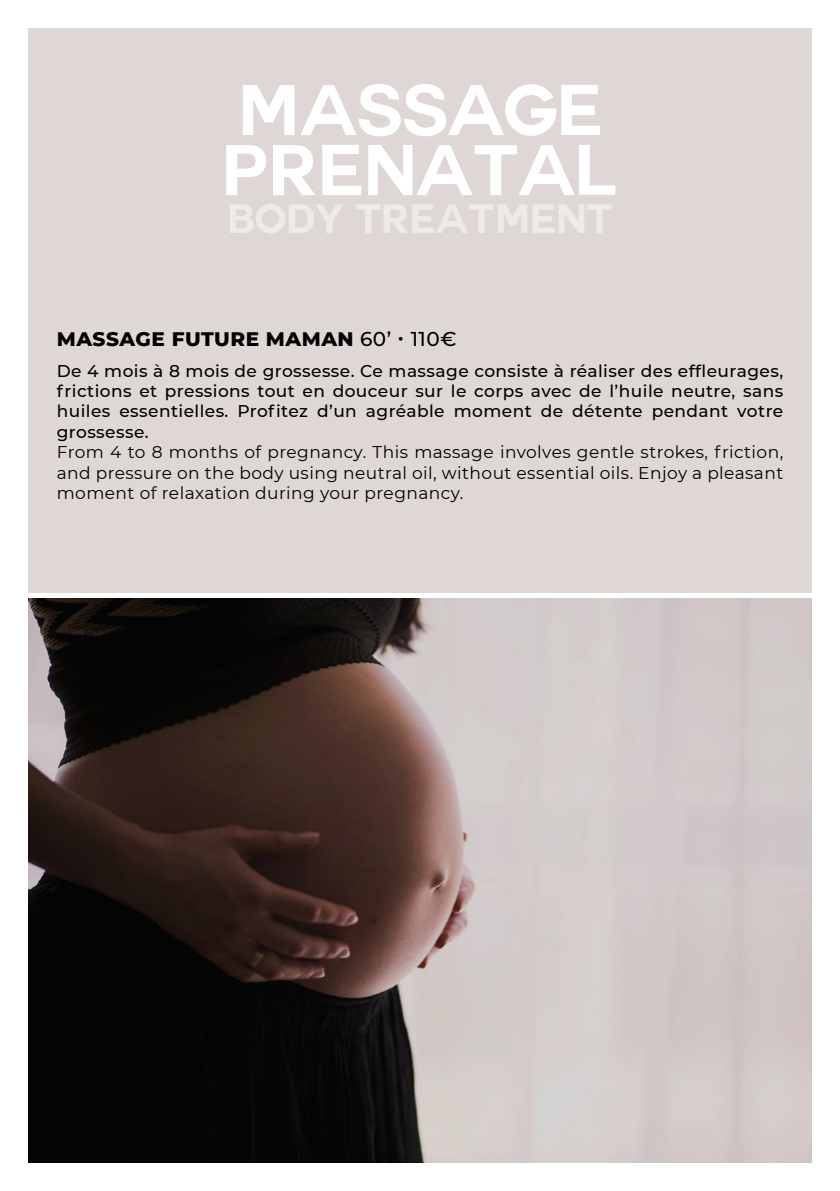
<style>
.page{position:relative;width:840px;height:1191px;background:#fff}
.page>*{position:absolute;margin:0;border:0;box-sizing:border-box;transform-origin:0 0}
.t1{font:700 70px/60px "Couture";color:#fff}
.t2{font:800 20px "Montserrat";letter-spacing:.025em;color:#000}
.t3{font:500 17px/20.4px "Montserrat";letter-spacing:.025em;color:#000;text-align:justify}
.t4{font:17px/20.4px "Montserrat";letter-spacing:.025em;color:#000;text-align:justify}
.s1{font-weight:500}
</style>
<div class="page">
<div style="left:28px;top:28px;width:783px;height:564px;background:#dfd7d5"></div>
<svg style="left:28px;top:598px;width:783px;height:564px;background:#7b716f"></svg>
<h1 class="t1" style="left:221px;top:80px;width:398px">MASSAGE<br>PRENATAL</h1>
<p class="t2" style="left:57px;top:324px;width:401px">MASSAGE FUTURE MAMAN <span class="s1">60’ • 110€</span></p>
<p class="t3" style="left:57px;top:359px;width:727px">De 4 mois à 8 mois de grossesse. Ce massage consiste à réaliser des effleurages, frictions et pressions tout en douceur sur le corps avec de l’huile neutre, sans huiles essentielles. Profitez d’un agréable moment de détente pendant votre grossesse.</p>
<p class="t4" style="left:57px;top:441px;width:727px">From 4 to 8 months of pregnancy. This massage involves gentle strokes, friction, and pressure on the body using neutral oil, without essential oils. Enjoy a pleasant moment of relaxation during your pregnancy.</p>
</div>
